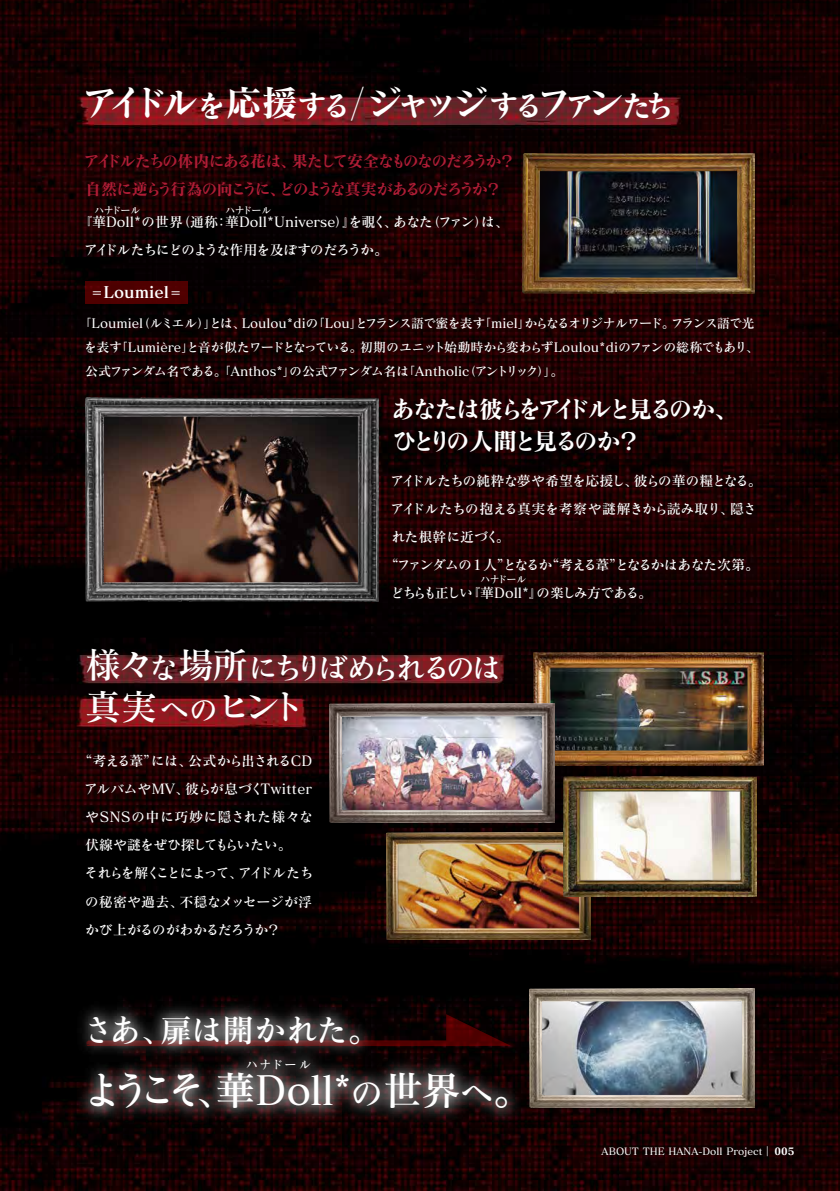
<style>
.page{position:relative;width:840px;height:1191px;background:#fff}
.page>*{position:absolute;margin:0;border:0;box-sizing:border-box;transform-origin:0 0}
.t1{font:40px "Matisse V Pro DB";letter-spacing:-.04em;color:#fff}
.t2{font:36px "Matisse V Pro B";letter-spacing:-.24em;color:#fff}
.t3{font:36px "Matisse V Pro DB";color:#fff}
.t4{font:32px "Matisse V Pro DB";letter-spacing:-.03em;color:#fff}
.t5{font:30px "Matisse V Pro DB";letter-spacing:-.16em;color:#fff}
.t6{font:24px/32px "Matisse V Pro B";letter-spacing:-.15em;color:#fff}
.t7{font:16px/28px "Matisse V Pro B";letter-spacing:-.13em;color:#af1d36}
.t8{font:16px "Matisse V Pro B";color:#fff}
.t9{font:14px/28px "Matisse V Pro DB";letter-spacing:-.045em;color:#fff}
.t10{font:14px "Matisse V Pro DB";letter-spacing:-.11em;color:#fff}
.t11{font:14px "Matisse V Pro DB";letter-spacing:-.065em;color:#fff}
.t12{font:14px "Matisse V Pro DB";letter-spacing:-.02em;color:#fff}
.t13{font:13px/24px "Matisse V Pro DB";letter-spacing:-.04em;color:#fff}
.t14{font:12px "Matisse V Pro DB";letter-spacing:.13em;color:#fff}
.t15{font:10px "Matisse V Pro DB";color:#fff}
.s1{font-size:30px}
.s2{font-family:"Matisse V Pro L"}
.s3{font-size:36px}
.s4{font-size:34px}
.s5{font-family:"Matisse V Pro EB"}
</style>
<div class="page">
<img style="left:0;top:0;width:839px;height:1191px">
<img style="left:386px;top:832px;width:204px;height:107px">
<img style="left:533px;top:652px;width:229px;height:113px">
<img style="left:522px;top:153px;width:232px;height:140px">
<img style="left:585px;top:988px;width:169px;height:120px">
<img style="left:85px;top:397px;width:293px;height:204px">
<img style="left:329px;top:703px;width:225px;height:119px">
<img style="left:563px;top:777px;width:193px;height:120px">
<div style="left:85px;top:281px;width:102px;height:22px;background:#500000"></div>
<img style="left:13px;top:941px;width:572px;height:245px">
<h2 class="t2" style="left:81px;top:80px;width:594px">アイドル<span class="s1">を</span>応援<span class="s1">する</span> <span class="s2">/</span> ジャッジ<span class="s1">する</span>ファン<span class="s1">たち</span></h2>
<p class="t7" style="left:83px;top:147px;width:433px">アイドルたちの体内にある花は、果たして安全なものなのだろうか？自然に逆らう行為の向こうに、どのような真実があるのだろうか？</p>
<p class="t9" style="left:84px;top:208px;width:426px;text-indent:-6px">『華Doll*の世界（通称：華Doll*Universe）』を覗く、あなた（ファン）は、アイドルたちにどのような作用を及ぼすのだろうか。</p>
<p class="t15" style="left:94px;top:204px;width:48px">ハナドール</p>
<p class="t15" style="left:225px;top:204px;width:48px">ハナドール</p>
<p class="t8" style="left:92px;top:282px;width:91px">=Loumiel=</p>
<p class="t13" style="left:84px;top:311px;width:676px;text-indent:-5px">「Loumiel（ルミエル）」とは、Loulou*diの「Lou」とフランス語で蜜を表す「miel」からなるオリジナルワード。フランス語で光を表す「Lumière」と音が似たワードとなっている。初期のユニット始動時から変わらずLoulou*diのファンの総称でもあり、公式ファンダム名である。「Anthos*」の公式ファンダム名は「Antholic（アントリック）」。</p>
<h3 class="t6" style="left:391px;top:392px;width:349px">あなたは彼らをアイドルと見るのか、ひとりの人間と見るのか？</h3>
<p class="t11" style="left:390px;top:471px;width:373px">アイドルたちの純粋な夢や希望を応援し、彼らの華の糧となる。</p>
<p class="t9" style="left:390px;top:494px;width:368px">アイドルたちの抱える真実を考察や謎解きから読み取り、隠さ</p>
<p class="t12" style="left:391px;top:527px;width:120px">れた根幹に近づく。</p>
<p class="t10" style="left:384px;top:555px;width:376px">“ファンダムの１人”となるか“考える葦”となるかはあなた次第。</p>
<p class="t10" style="left:390px;top:583px;width:263px">どちらも正しい『華Doll*』の楽しみ方である。</p>
<p class="t15" style="left:480px;top:573px;width:48px">ハナドール</p>
<h3 class="t5" style="left:85px;top:648px;width:417px"><span class="s3">様々</span>な<span class="s3">場所</span>にちりばめられるのは</h3>
<h2 class="t3" style="left:85px;top:683px;width:222px">真実<span class="s1">への</span>ヒント</h2>
<p class="t9" style="left:84px;top:747px;width:231px;text-indent:-6px">“考える葦”には、公式から出されるCDアルバムやMV、彼らが息づくTwitterやSNSの中に巧妙に隠された様々な伏線や謎をぜひ探してもらいたい。<br>それらを解くことによって、アイドルたちの秘密や過去、不穏なメッセージが浮かび上がるのがわかるだろうか？</p>
<h3 class="t4" style="left:82px;top:1009px;width:298px">さあ、扉は開かれた。</h3>
<h1 class="t1" style="left:82px;top:1065px;width:451px">ようこそ、華Doll*<span class="s4">の</span>世界<span class="s4">へ</span>。</h1>
<p class="t14" style="left:245px;top:1056px;width:67px">ハナドール</p>
<p class="t15" style="left:601px;top:1144px;width:194px">ABOUT THE HANA-Doll Project<span class="s2">｜</span> <span class="s5">005</span></p>
</div>
